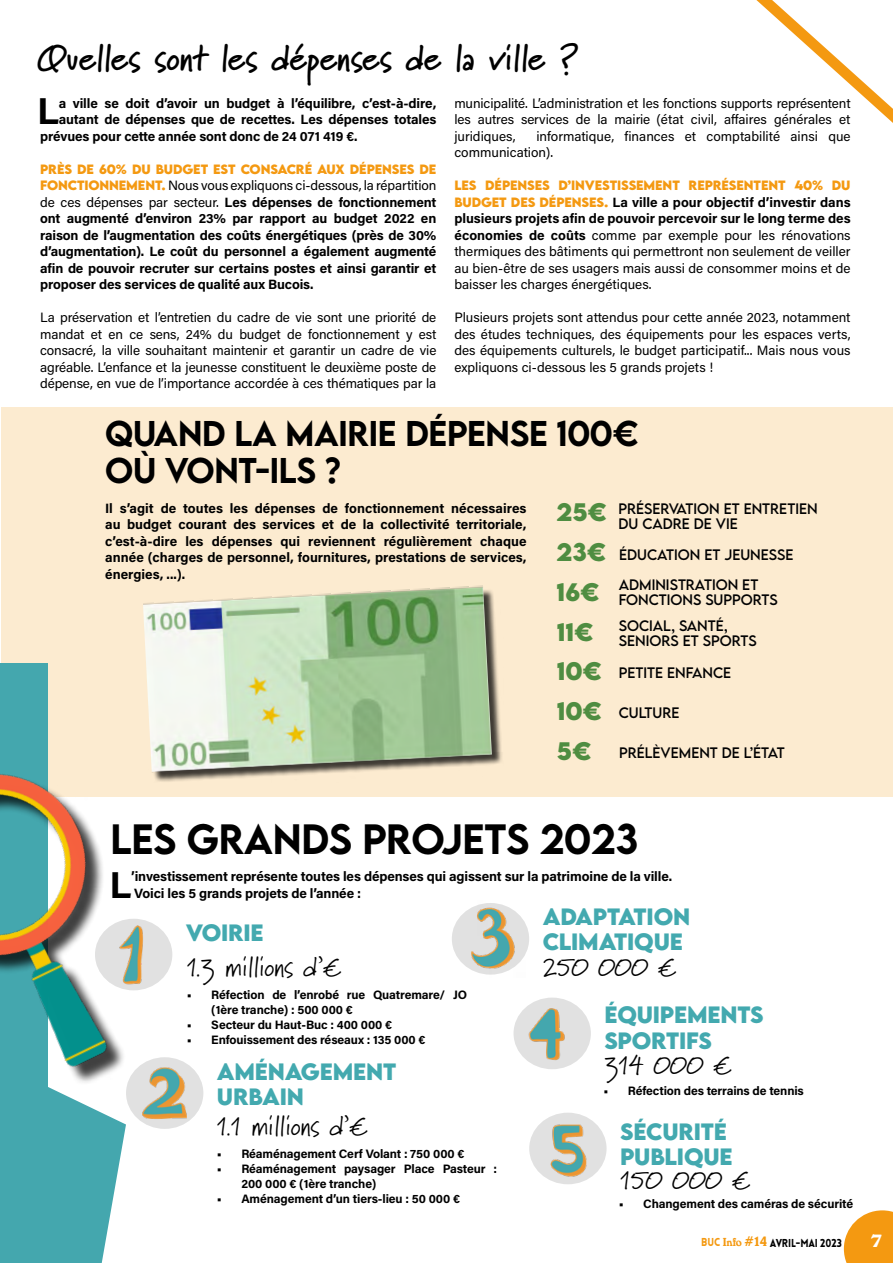
<style>
.page{position:relative;width:893px;height:1263px;background:#fff}
.page>*{position:absolute;margin:0;border:0;box-sizing:border-box;transform-origin:0 0}
.t1{font:500 37.65px "LEMONMILK";letter-spacing:-.01em;color:#000}
.t2{font:700 37.5px "Acumin Pro";color:#000}
.t3{font:700 36px "Marydale";letter-spacing:-.01em;color:#000}
.t4{font:500 31.8px/36.8px "LEMONMILK";letter-spacing:-.01em;color:#000}
.t5{font:27.15px "Marydale";letter-spacing:-.01em;color:#000}
.t6{font:700 22.5px "LEMONMILK";color:#4f8d41}
.t7{font:700 21px/25.5px "LEMONMILK";letter-spacing:-.01em;color:#43a9af}
.t8{font:18px "Windsor BT";color:#fff}
.t9{font:13.5px/16.5px "Acumin Pro";color:#000;text-align:justify}
.t10{font:700 13.5px/16.5px "Acumin Pro";letter-spacing:-.01em;color:#000;text-align:justify}
.t11{font:13.5px/15px "LEMONMILK";color:#020203}
.t12{font:700 12.15px/14.9px "Acumin Pro";letter-spacing:-.01em;color:#000}
.t13{font:700 12px "LEMONMILK";letter-spacing:-.01em;color:#f49911}
.t14{font:900 11.25px "Lovelo";letter-spacing:-.015em;color:#000;scale:.9 1}
.s1{font-family:"LEMONMILK";font-size:12px;color:#f49911}
.s2{font-weight:400}
.s3{font-family:"LEMONMILK";font-weight:700;font-size:12px;color:#f49911}
.s4{font-weight:700}
.s5{font-weight:700;font-size:22.5px;color:#4f8d41}
.s6{color:#f49911}
.s7{font-family:"Windsor BT";font-weight:400;color:#f49911}
.s8{font-family:"Windsor BT";font-weight:400;font-size:13.5px;color:#f49911}
</style>
<div class="page">
<div style="left:452px;top:903px;width:77px;height:72px;background:#e1e1e1;border-radius:50%"></div>
<img style="left:470px;top:903px;width:56px;height:72px">
<div style="left:513px;top:997px;width:78px;height:72px;background:#e1e1e1;border-radius:50%"></div>
<img style="left:524px;top:997px;width:56px;height:71px">
<div style="left:529px;top:1112px;width:78px;height:72px;background:#e1e1e1;border-radius:50%"></div>
<img style="left:547px;top:1112px;width:56px;height:71px">
<div style="left:2px;top:407px;width:891px;height:390px;background:#fcebd0"></div>
<div style="left:145px;top:589px;width:358px;height:194px;background:#000;opacity:.75"></div>
<img style="left:143px;top:585px;width:349px;height:190px">
<div style="left:0;top:663px;width:47px;height:600px;background:#44a7ae"></div>
<svg style="left:47px;top:1153px;width:74px;height:110px;background:#5bb1b7"></svg>
<img style="left:0;top:721px;width:223px;height:432px">
<svg style="left:844px;top:1210px;width:49px;height:53px;background:#f5a631"></svg>
<svg style="left:756px;top:0;width:137px;height:123px"></svg>
<h3 class="t3" style="left:38px;top:36px;width:543px">Quelles sont les dépenses de la ville ?</h3>
<h2 class="t2" style="left:37px;top:85px;width:23px">L</h2>
<p class="t10" style="left:59px;top:94px;width:379px">a ville se doit d’avoir un budget à l’équilibre, c’est-à-dire,</p>
<p class="t10" style="left:59px;top:111px;width:379px">autant de dépenses que de recettes. Les dépenses totales</p>
<p class="t10" style="left:40px;top:127px;width:319px">prévues pour cette année sont donc de 24 071 419 €.</p>
<p class="t13" style="left:40px;top:161px;width:398px">PRÈS DE 60% DU BUDGET EST CONSACRÉ AUX DÉPENSES DE</p>
<p class="t10" style="left:40px;top:177px;width:398px"><span class="s1">FONCTIONNEMENT.</span> <span class="s2">Nous vous expliquons ci-dessous, la répartition de ces dépenses par secteur.</span> Les dépenses de fonctionnement ont augmenté d’environ 23% par rapport au budget 2022 en raison de l’augmentation des coûts énergétiques (près de 30% d’augmentation). Le coût du personnel a également augmenté afin de pouvoir recruter sur certains postes et ainsi garantir et proposer des services de qualité aux Bucois.</p>
<p class="t9" style="left:40px;top:309px;width:398px">La préservation et l’entretien du cadre de vie sont une priorité de mandat et en ce sens, 24% du budget de fonctionnement y est consacré, la ville souhaitant maintenir et garantir un cadre de vie agréable. L’enfance et la jeunesse constituent le deuxième poste de dépense, en vue de l’importance accordée à ces thématiques par la</p>
<p class="t9" style="left:454px;top:94px;width:398px">municipalité. L’administration et les fonctions supports représentent les autres services de la mairie (état civil, affaires générales et juridiques,</p>
<p class="t9" style="left:454px;top:127px;width:398px;text-indent:82px">informatique, finances et comptabilité ainsi que communication).</p>
<p class="t13" style="left:454px;top:177px;width:398px">LES DÉPENSES D’INVESTISSEMENT REPRÉSENTENT 40% DU</p>
<p class="t9" style="left:454px;top:193px;width:398px"><span class="s3">BUDGET DES DÉPENSES.</span> <span class="s4">La ville a pour objectif d’investir dans plusieurs projets afin de pouvoir percevoir sur le long terme des économies de coûts</span> comme par exemple pour les rénovations thermiques des bâtiments qui permettront non seulement de veiller au bien-être de ses usagers mais aussi de consommer moins et de baisser les charges énergétiques.</p>
<p class="t9" style="left:454px;top:309px;width:398px">Plusieurs projets sont attendus pour cette année 2023, notamment des études techniques, des équipements pour les espaces verts, des équipements culturels, le budget participatif... Mais nous vous expliquons ci-dessous les 5 grands projets !</p>
<h3 class="t4" style="left:105px;top:415px;width:535px">QUAND LA MAIRIE DÉPENSE 100€<br>OÙ VONT-ILS ?</h3>
<p class="t10" style="left:105px;top:499px;width:423px">Il s’agit de toutes les dépenses de fonctionnement nécessaires au budget courant des services et de la collectivité territoriale, c’est-à-dire les dépenses qui reviennent régulièrement chaque année (charges de personnel, fournitures, prestations de services, énergies, ...).</p>
<p class="t11" style="left:557px;top:501px;width:263px;text-indent:62px">PRÉSERVATION ET ENTRETIEN<br><sup>25€</sup> DU CADRE DE VIE</p>
<p class="t11" style="left:557px;top:547px;width:238px"><span class="s5">23€</span> ÉDUCATION ET JEUNESSE</p>
<p class="t11" style="left:557px;top:577px;width:223px;text-indent:62px">ADMINISTRATION ET<br><sup>16€</sup> FONCTIONS SUPPORTS</p>
<h3 class="t6" style="left:557px;top:616px;width:38px">11€</h3>
<p class="t11" style="left:619px;top:618px;width:139px">SOCIAL, SANTÉ,<br>SENIORS ET SPORTS</p>
<p class="t11" style="left:557px;top:665px;width:176px"><span class="s5">10€</span> PETITE ENFANCE</p>
<p class="t11" style="left:557px;top:705px;width:124px"><span class="s5">10€</span> CULTURE</p>
<p class="t11" style="left:557px;top:745px;width:229px"><span class="s5">5€</span> PRÉLÈVEMENT DE L’ÉTAT</p>
<h1 class="t1" style="left:111px;top:815px;width:529px">LES GRANDS PROJETS 2023</h1>
<h2 class="t2" style="left:110px;top:858px;width:23px">L</h2>
<p class="t10" style="left:131px;top:867px;width:543px">’investissement représente toutes les dépenses qui agissent sur la patrimoine de la ville.<br>Voici les 5 grands projets de l’année :</p>
<h3 class="t7" style="left:186px;top:920px;width:79px">VOIRIE</h3>
<h3 class="t5" style="left:187px;top:951px;width:157px">1.3 millions d’€</h3>
<p class="t12" style="left:211px;top:987px;width:257px;text-indent:-24px">• Réfection de l’enrobé rue Quatremare/ JO (1ère tranche) : 500 000 €</p>
<p class="t12" style="left:187px;top:1017px;width:207px">• Secteur du Haut-Buc : 400 000 €</p>
<p class="t12" style="left:187px;top:1032px;width:240px">• Enfouissement des réseaux : 135 000 €</p>
<h3 class="t7" style="left:217px;top:1059px;width:181px">AMÉNAGEMENT<br>URBAIN</h3>
<h3 class="t5" style="left:217px;top:1109px;width:153px">1.1 millions d’€</h3>
<p class="t12" style="left:217px;top:1146px;width:249px">• Réaménagement Cerf Volant : 750 000 €</p>
<p class="t12" style="left:241px;top:1161px;width:257px;text-indent:-24px">• Réaménagement paysager Place Pasteur :<br>200 000 € (1ère tranche)</p>
<p class="t12" style="left:217px;top:1190px;width:245px">• Aménagement d’un tiers-lieu : 50 000 €</p>
<h3 class="t7" style="left:543px;top:904px;width:149px">ADAPTATION<br>CLIMATIQUE</h3>
<h3 class="t5" style="left:543px;top:951px;width:136px">250 000 €</h3>
<h3 class="t7" style="left:604px;top:1002px;width:161px">ÉQUIPEMENTS<br>SPORTIFS</h3>
<h3 class="t5" style="left:604px;top:1049px;width:130px">314 000 €</h3>
<h3 class="t7" style="left:620px;top:1119px;width:114px">SÉCURITÉ<br>PUBLIQUE</h3>
<h3 class="t5" style="left:620px;top:1164px;width:133px">150 000 €</h3>
<p class="t12" style="left:603px;top:1082px;width:202px">• Réfection des terrains de tennis</p>
<p class="t12" style="left:619px;top:1196px;width:236px">• Changement des caméras de sécurité</p>
<p class="t14" style="left:701px;top:1236px;width:158px"><span class="s6">BUC</span> <span class="s7">Info</span> <span class="s8">#14</span> AVRIL-MAI 2023</p>
<h3 class="t8" style="left:871px;top:1230px;width:13px">7</h3>
</div>
